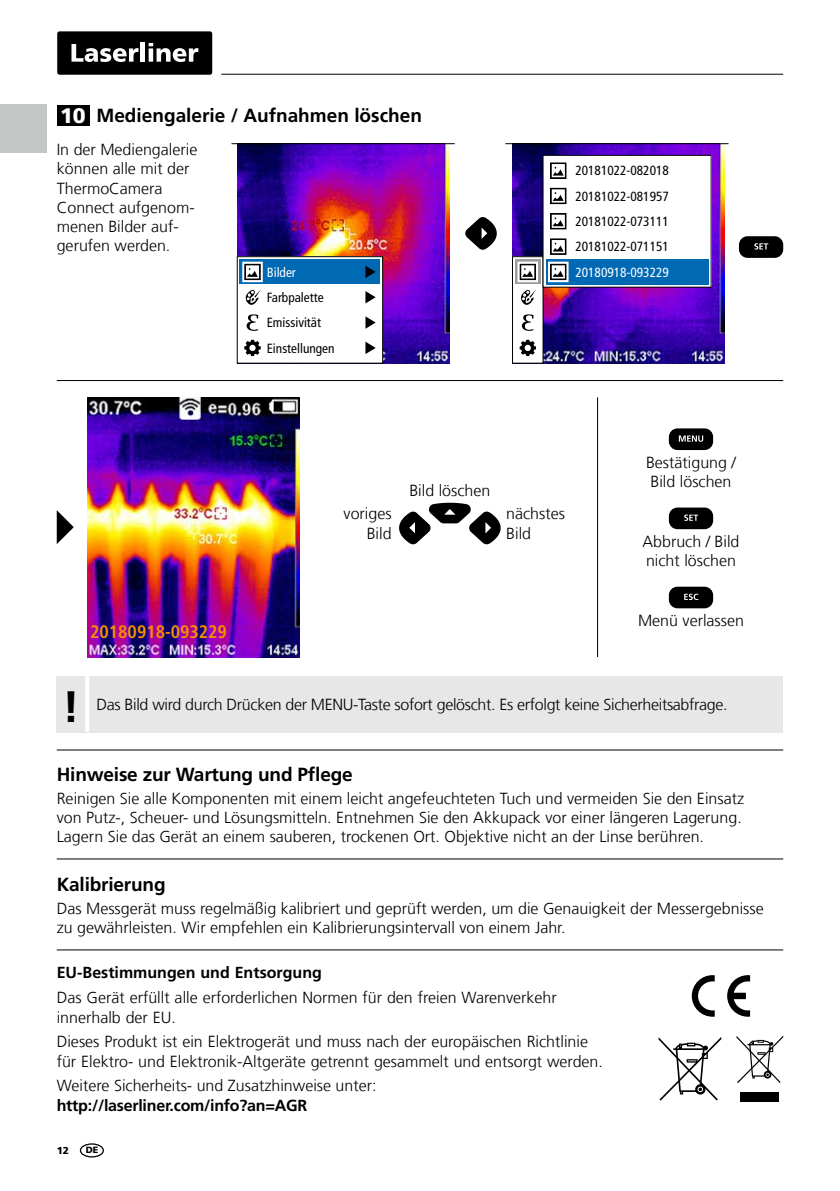
<style>
.page{position:relative;width:840px;height:1191px;background:#fff}
.page>*{position:absolute;margin:0;border:0;box-sizing:border-box;transform-origin:0 0}
.t1{font:700 44px "Frutiger LT Com";color:#000}
.t2{font:900 21px "Frutiger LT Com";color:#fff}
.t3{font:700 19px "Frutiger LT Com";letter-spacing:-.01em;color:#000}
.t4{font:700 condensed 18px "Frutiger LT Com";color:#f39100}
.t5{font:300 16px/19.2px "Frutiger LT Com";color:#000}
.t6{font:300 16px "Frutiger LT Com";letter-spacing:-.02em;color:#000}
.t7{font:700 16px "Frutiger LT Com";color:#000}
.t8{font:condensed 13.2px/25.4px "Frutiger LT Com";color:#000;text-align:justify}
.t9{font:condensed 13.2px "Frutiger LT Com";color:#fff}
.t10{font:900 10px "Frutiger LT Com";color:#000}
.t11{font:900 9px "Frutiger LT Com";color:#000}
</style>
<div class="page">
<div style="left:0;top:104px;width:46px;height:49px;background:#c5c6c6"></div>
<hr style="left:221px;top:74px;width:561px;height:1px;background:#000">
<div style="left:57px;top:31px;width:155px;height:44px;background:#000;border-radius:2px"></div>
<svg style="left:71px;top:44px;width:67px;height:18px"></svg>
<hr style="left:141px;top:43px;width:4px;height:19px;background:#fff">
<svg style="left:148px;top:43px;width:50px;height:19px"></svg>
<hr style="left:57px;top:749px;width:725px;height:1px;background:#000">
<svg style="left:57px;top:510px;width:17px;height:34px"></svg>
<hr style="left:57px;top:380px;width:725px;height:1px;background:#000">
<hr style="left:597px;top:397px;width:1px;height:260px;background:#000">
<img style="left:88px;top:397px;width:212px;height:260px">
<svg style="left:399px;top:503px;width:101px;height:42px"></svg>
<div style="left:433px;top:528px;width:33px;height:28px;background:#fff"></div>
<div style="left:426px;top:537px;width:47px;height:19px;background:#fff"></div>
<div style="left:668px;top:507px;width:44px;height:22px;background:#000;border-radius:9px"></div>
<svg style="left:684px;top:514px;width:13px;height:7px"></svg>
<div style="left:668px;top:586px;width:44px;height:22px;background:#000;border-radius:9px"></div>
<svg style="left:684px;top:593px;width:14px;height:7px"></svg>
<div style="left:668px;top:428px;width:44px;height:22px;background:#000;border-radius:9px"></div>
<svg style="left:678px;top:435px;width:24px;height:7px"></svg>
<div style="left:57px;top:105px;width:33px;height:20px;background:#000"></div>
<hr style="left:57px;top:858px;width:725px;height:1px;background:#000">
<hr style="left:57px;top:949px;width:725px;height:1px;background:#000">
<img style="left:237px;top:144px;width:212px;height:219px">
<div style="left:237px;top:257px;width:145px;height:106px;background:#fff"></div>
<div style="left:240px;top:259px;width:140px;height:25px;background:#0069b4"></div>
<svg style="left:242px;top:261px;width:21px;height:96px"></svg>
<svg style="left:365px;top:266px;width:10px;height:12px"></svg>
<svg style="left:365px;top:291px;width:10px;height:12px"></svg>
<svg style="left:365px;top:316px;width:10px;height:13px"></svg>
<svg style="left:365px;top:342px;width:10px;height:12px"></svg>
<svg style="left:465px;top:217px;width:31px;height:33px"></svg>
<img style="left:512px;top:144px;width:211px;height:219px">
<div style="left:512px;top:257px;width:30px;height:106px;background:#fff"></div>
<div style="left:512px;top:256px;width:31px;height:107px;border:1px solid #000"></div>
<div style="left:515px;top:259px;width:25px;height:25px;background:#9c9d9d"></div>
<svg style="left:517px;top:261px;width:21px;height:96px"></svg>
<div style="left:542px;top:155px;width:168px;height:132px;background:linear-gradient(to right,#fff,#fff)"></div>
<div style="left:542px;top:155px;width:168px;height:132px;border:1px solid #000"></div>
<div style="left:545px;top:158px;width:163px;height:25px;background:#fff"></div>
<div style="left:545px;top:183px;width:163px;height:26px;background:#fff"></div>
<div style="left:545px;top:209px;width:163px;height:25px;background:#fff"></div>
<div style="left:545px;top:234px;width:163px;height:25px;background:#fff"></div>
<div style="left:545px;top:259px;width:163px;height:25px;background:#0069b4"></div>
<svg style="left:548px;top:162px;width:21px;height:121px"></svg>
<div style="left:738px;top:236px;width:44px;height:22px;background:#000;border-radius:9px"></div>
<svg style="left:754px;top:243px;width:13px;height:6px"></svg>
<hr style="left:231px;top:143px;width:223px;height:1px;background:#000">
<hr style="left:505px;top:143px;width:223px;height:1px;background:#000">
<svg style="left:727px;top:975px;width:22px;height:41px"></svg>
<svg style="left:691px;top:975px;width:23px;height:41px"></svg>
<div style="left:739px;top:1092px;width:39px;height:10px;background:#000"></div>
<svg style="left:736px;top:1036px;width:46px;height:47px"></svg>
<svg style="left:658px;top:1037px;width:63px;height:63px"></svg>
<div style="left:80px;top:1143px;width:24px;height:14px;border:1px solid #000;border-radius:50%"></div>
<div style="left:57px;top:676px;width:725px;height:56px;background:#e7e7e7"></div>
<hr style="left:85px;top:676px;width:4px;height:56px;background:#fff">
<p class="t3" style="left:96px;top:104px;width:327px">Mediengalerie / Aufnahmen löschen</p>
<p class="t5" style="left:57px;top:140px;width:142px">In der Mediengalerie können alle mit der<br>ThermoCamera<br>Connect aufgenom&shy;menen Bilder auf&shy;gerufen werden.</p>
<p class="t9" style="left:267px;top:264px;width:31px">Bilder</p>
<p class="t8" style="left:267px;top:285px;width:69px;text-align:left">Farbpalette<br>Emissivität<br>Einstellungen</p>
<h2 class="t2" style="left:60px;top:102px;width:27px">10</h2>
<p class="t8" style="left:575px;top:158px;width:95px">20181022-082018<br>20181022-081957<br>20181022-073111<br>20181022-071151</p>
<p class="t9" style="left:575px;top:264px;width:95px">20180918-093229</p>
<p class="t4" style="left:90px;top:621px;width:138px">20180918-093229</p>
<p class="t5" style="left:343px;top:504px;width:49px;text-align:right">voriges<br>Bild</p>
<p class="t5" style="left:409px;top:481px;width:82px">Bild löschen</p>
<p class="t5" style="left:506px;top:504px;width:60px">nächstes<br>Bild</p>
<p class="t5" style="left:645px;top:452px;width:91px">Bestätigung /<br>Bild löschen</p>
<p class="t5" style="left:642px;top:532px;width:98px">Abbruch / Bild nicht löschen</p>
<p class="t5" style="left:637px;top:611px;width:107px">Menü verlassen</p>
<h1 class="t1" style="left:62px;top:680px;width:19px">!</h1>
<p class="t6" style="left:96px;top:695px;width:632px">Das Bild wird durch Drücken der MENU-Taste sofort gelöscht. Es erfolgt keine Sicherheitsabfrage.</p>
<p class="t3" style="left:57px;top:763px;width:297px">Hinweise zur Wartung und Pflege</p>
<p class="t5" style="left:57px;top:789px;width:688px">Reinigen Sie alle Komponenten mit einem leicht angefeuchteten Tuch und vermeiden Sie den Einsatz von Putz-, Scheuer- und Lösungsmitteln. Entnehmen Sie den Akkupack vor einer längeren Lagerung.<br>Lagern Sie das Gerät an einem sauberen, trockenen Ort. Objektive nicht an der Linse berühren.</p>
<p class="t3" style="left:57px;top:873px;width:110px">Kalibrierung</p>
<p class="t5" style="left:57px;top:899px;width:708px">Das Messgerät muss regelmäßig kalibriert und geprüft werden, um die Genauigkeit der Messergebnisse zu gewährleisten. Wir empfehlen ein Kalibrierungsintervall von einem Jahr.</p>
<p class="t7" style="left:57px;top:963px;width:266px">EU-Bestimmungen und Entsorgung</p>
<p class="t5" style="left:57px;top:988px;width:501px">Das Gerät erfüllt alle erforderlichen Normen für den freien Warenverkehr innerhalb der EU.</p>
<p class="t5" style="left:57px;top:1032px;width:547px">Dieses Produkt ist ein Elektrogerät und muss nach der europäischen Richtlinie für Elektro- und Elektronik-Altgeräte getrennt gesammelt und entsorgt werden.</p>
<p class="t5" style="left:57px;top:1076px;width:321px">Weitere Sicherheits- und Zusatzhinweise unter:</p>
<p class="t7" style="left:57px;top:1095px;width:252px">http://laserliner.com/info?an=AGR</p>
<p class="t10" style="left:57px;top:1144px;width:14px">12</p>
<p class="t11" style="left:86px;top:1144px;width:14px">DE</p>
</div>
